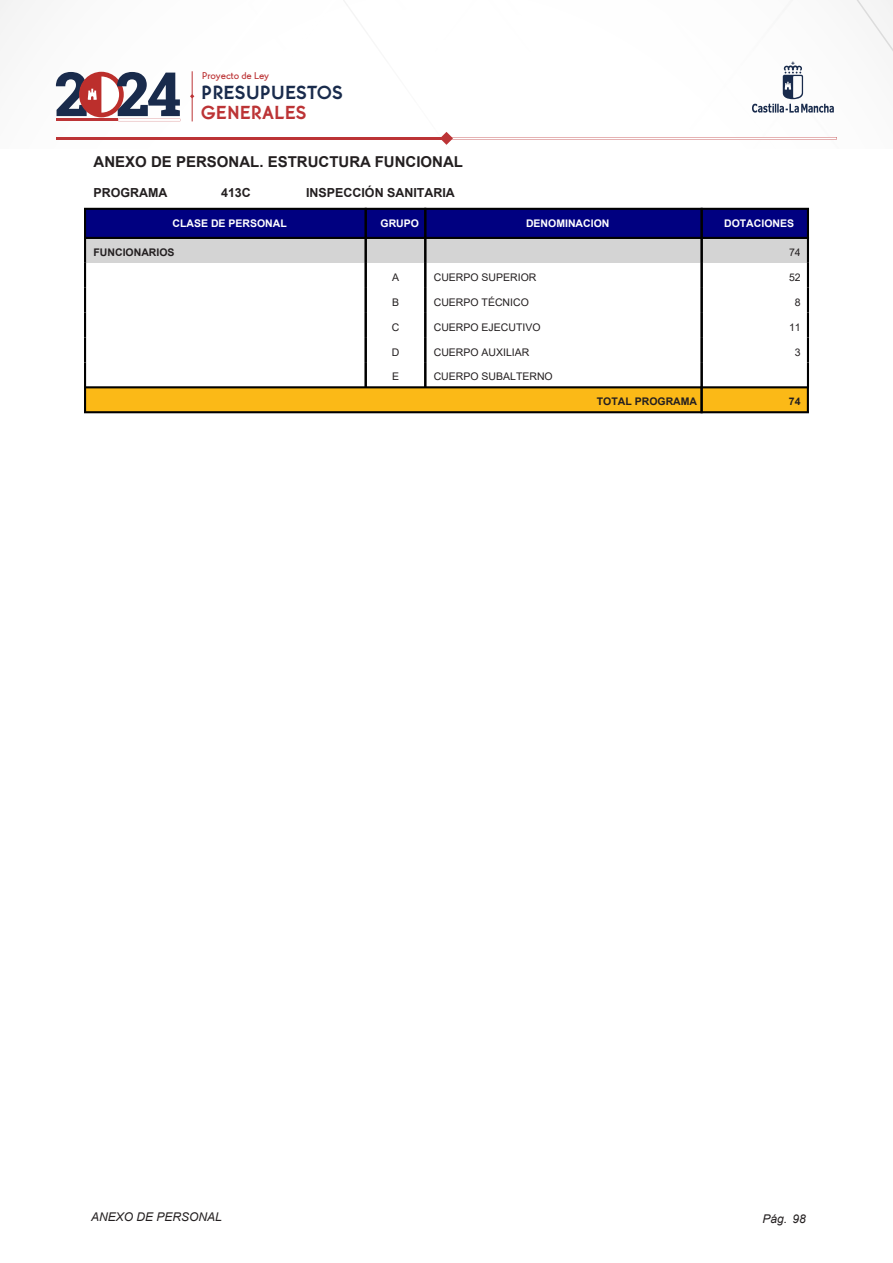
<style>
.page{position:relative;width:893px;height:1263px;background:#fff}
.page>*{position:absolute;margin:0;border:0;box-sizing:border-box;transform-origin:0 0}
.t1{font:700 19.8px "Martin Got URWT";color:#192b4c}
.t2{font:700 19.65px "Martin Got URWT";color:#bc3436}
.t3{font:700 15px "Arial";color:#231f20}
.t4{font:700 12.45px "Arial";color:#231f20}
.t5{font:italic 12px "Arial";color:#231f20}
.t6{font:10.5px "Arial";color:#231f20}
.t7{font:700 10.5px "Arial";color:#fff}
.t8{font:700 10.5px "Arial";color:#231f20}
.t9{font:500 10.2px "Martin Got URWT";letter-spacing:-.005em;color:#bc3436}
</style>
<div class="page">
<hr style="left:56px;top:137px;width:390px;height:2px;background:#bc3436">
<svg style="left:440px;top:0;width:453px;height:145px"></svg>
<svg style="left:0;top:0;width:272px;height:140px"></svg>
<div style="left:85px;top:209px;width:281px;height:29px;background:#000080"></div>
<div style="left:366px;top:209px;width:59px;height:29px;background:#000080"></div>
<div style="left:425px;top:209px;width:277px;height:29px;background:#000080"></div>
<div style="left:702px;top:209px;width:106px;height:29px;background:#000080"></div>
<div style="left:85px;top:238px;width:281px;height:25px;background:#d4d4d4"></div>
<div style="left:366px;top:238px;width:59px;height:25px;background:#d4d4d4"></div>
<div style="left:425px;top:238px;width:277px;height:25px;background:#d4d4d4"></div>
<div style="left:702px;top:238px;width:106px;height:25px;background:#d4d4d4"></div>
<div style="left:85px;top:387px;width:617px;height:25px;background:#fbb917"></div>
<div style="left:702px;top:387px;width:106px;height:25px;background:#fbb917"></div>
<hr style="left:84px;top:209px;width:2px;height:29px;background:#000">
<hr style="left:84px;top:208px;width:283px;height:2px;background:#000">
<hr style="left:84px;top:237px;width:283px;height:2px;background:#000">
<hr style="left:365px;top:209px;width:2px;height:29px;background:#000">
<hr style="left:365px;top:208px;width:61px;height:2px;background:#000">
<hr style="left:365px;top:237px;width:61px;height:2px;background:#000">
<hr style="left:424px;top:209px;width:2px;height:29px;background:#000">
<hr style="left:424px;top:208px;width:279px;height:2px;background:#000">
<hr style="left:424px;top:237px;width:279px;height:2px;background:#000">
<hr style="left:701px;top:209px;width:2px;height:29px;background:#000">
<hr style="left:807px;top:209px;width:2px;height:29px;background:#000">
<hr style="left:701px;top:208px;width:108px;height:2px;background:#000">
<hr style="left:701px;top:237px;width:108px;height:2px;background:#000">
<hr style="left:84px;top:238px;width:2px;height:25px;background:#000">
<hr style="left:365px;top:238px;width:2px;height:25px;background:#000">
<hr style="left:424px;top:238px;width:2px;height:25px;background:#000">
<hr style="left:701px;top:238px;width:2px;height:25px;background:#000">
<hr style="left:807px;top:238px;width:2px;height:25px;background:#000">
<hr style="left:84px;top:263px;width:2px;height:25px;background:#000">
<hr style="left:365px;top:263px;width:2px;height:25px;background:#000">
<hr style="left:424px;top:263px;width:2px;height:25px;background:#000">
<hr style="left:701px;top:263px;width:2px;height:25px;background:#000">
<hr style="left:807px;top:263px;width:2px;height:25px;background:#000">
<hr style="left:84px;top:288px;width:2px;height:25px;background:#000">
<hr style="left:365px;top:288px;width:2px;height:25px;background:#000">
<hr style="left:424px;top:288px;width:2px;height:25px;background:#000">
<hr style="left:701px;top:288px;width:2px;height:25px;background:#000">
<hr style="left:807px;top:288px;width:2px;height:25px;background:#000">
<hr style="left:84px;top:313px;width:2px;height:25px;background:#000">
<hr style="left:365px;top:313px;width:2px;height:25px;background:#000">
<hr style="left:424px;top:313px;width:2px;height:25px;background:#000">
<hr style="left:701px;top:313px;width:2px;height:25px;background:#000">
<hr style="left:807px;top:313px;width:2px;height:25px;background:#000">
<hr style="left:84px;top:338px;width:2px;height:24px;background:#000">
<hr style="left:365px;top:338px;width:2px;height:24px;background:#000">
<hr style="left:424px;top:338px;width:2px;height:24px;background:#000">
<hr style="left:701px;top:338px;width:2px;height:24px;background:#000">
<hr style="left:807px;top:338px;width:2px;height:24px;background:#000">
<hr style="left:84px;top:362px;width:2px;height:25px;background:#000">
<hr style="left:365px;top:362px;width:2px;height:25px;background:#000">
<hr style="left:424px;top:362px;width:2px;height:25px;background:#000">
<hr style="left:701px;top:362px;width:2px;height:25px;background:#000">
<hr style="left:807px;top:362px;width:2px;height:25px;background:#000">
<hr style="left:84px;top:387px;width:2px;height:25px;background:#000">
<hr style="left:84px;top:386px;width:619px;height:2px;background:#000">
<hr style="left:84px;top:411px;width:619px;height:2px;background:#000">
<hr style="left:701px;top:387px;width:2px;height:25px;background:#000">
<hr style="left:807px;top:387px;width:2px;height:25px;background:#000">
<hr style="left:700px;top:386px;width:109px;height:2px;background:#000">
<hr style="left:700px;top:411px;width:109px;height:2px;background:#000">
<p class="t9" style="left:202px;top:70px;width:69px">Proyecto de Ley</p>
<h1 class="t1" style="left:201px;top:81px;width:143px">PRESUPUESTOS</h1>
<h2 class="t2" style="left:201px;top:101px;width:107px">GENERALES</h2>
<p class="t3" style="left:94px;top:151px;width:371px">ANEXO DE PERSONAL. ESTRUCTURA FUNCIONAL</p>
<p class="t4" style="left:94px;top:184px;width:76px">PROGRAMA</p>
<p class="t4" style="left:221px;top:184px;width:31px">413C</p>
<p class="t4" style="left:306px;top:184px;width:150px">INSPECCIÓN SANITARIA</p>
<p class="t7" style="left:172px;top:216px;width:116px">CLASE DE PERSONAL</p>
<p class="t7" style="left:380px;top:216px;width:40px">GRUPO</p>
<p class="t7" style="left:526px;top:216px;width:85px">DENOMINACION</p>
<p class="t7" style="left:724px;top:216px;width:72px">DOTACIONES</p>
<p class="t8" style="left:94px;top:245px;width:83px">FUNCIONARIOS</p>
<p class="t6" style="left:789px;top:245px;width:13px">74</p>
<p class="t6" style="left:392px;top:270px;width:9px">A</p>
<p class="t6" style="left:434px;top:270px;width:104px">CUERPO SUPERIOR</p>
<p class="t6" style="left:789px;top:270px;width:13px">52</p>
<p class="t6" style="left:392px;top:295px;width:9px">B</p>
<p class="t6" style="left:434px;top:295px;width:97px">CUERPO TÉCNICO</p>
<p class="t6" style="left:795px;top:295px;width:7px">8</p>
<p class="t6" style="left:392px;top:320px;width:9px">C</p>
<p class="t6" style="left:434px;top:320px;width:108px">CUERPO EJECUTIVO</p>
<p class="t6" style="left:789px;top:320px;width:13px">11</p>
<p class="t6" style="left:392px;top:345px;width:9px">D</p>
<p class="t6" style="left:434px;top:345px;width:97px">CUERPO AUXILIAR</p>
<p class="t6" style="left:795px;top:345px;width:7px">3</p>
<p class="t6" style="left:392px;top:369px;width:9px">E</p>
<p class="t6" style="left:434px;top:369px;width:121px">CUERPO SUBALTERNO</p>
<p class="t8" style="left:597px;top:394px;width:102px">TOTAL PROGRAMA</p>
<p class="t8" style="left:789px;top:394px;width:13px">74</p>
<p class="t5" style="left:91px;top:1209px;width:132px">ANEXO DE PERSONAL</p>
<p class="t5" style="left:763px;top:1211px;width:45px">Pág. 98</p>
</div>
